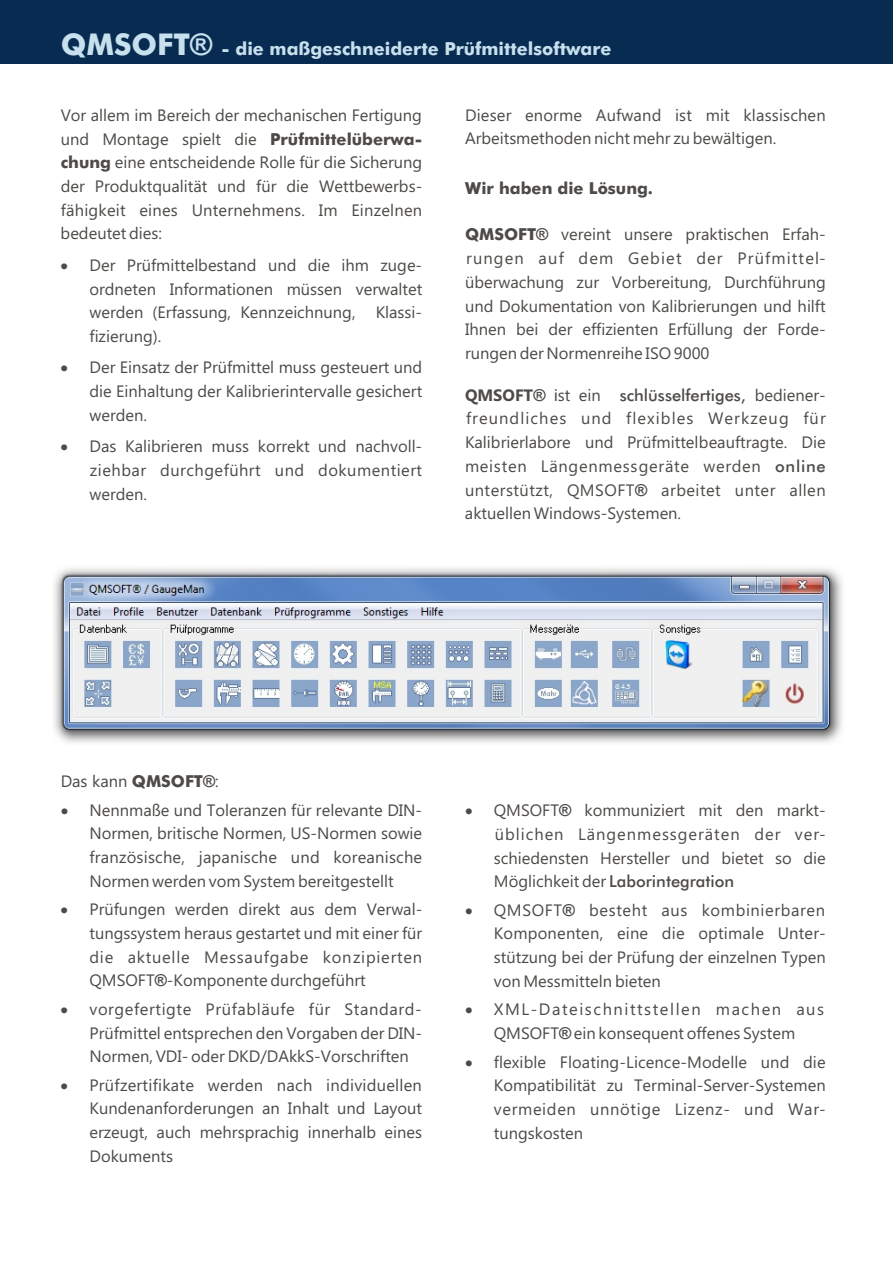
<style>
.page{position:relative;width:893px;height:1263px;background:#fff}
.page>*{position:absolute;margin:0;border:0;box-sizing:border-box;transform-origin:0 0}
.t1{font:500 18px "Futura BT";color:#c7e0ed}
.t2{font:16.5px/23.7px "Ebrima";color:#4d4a47;text-align:justify}
.t3{font:500 16.5px "Futura BT";color:#4d4a47}
.t4{font:16.5px/23.7px "Ebrima";letter-spacing:.045em;color:#4d4a47;text-align:center}
.t5{font:500 16.5px "Futura BT";color:#4d4a47}
.t6{font:16.5px "Symbol";color:#4d4a47}
.s1{font-size:30px}
.s2{font-family:"Arial";font-weight:700;font-size:30px}
.s3{font-family:"Futura BT";font-weight:500}
.s4{font-family:"Arial";font-weight:700}
.s5{font-family:"Ebrima";font-weight:700}
.s6{font-family:"Arial";font-weight:400}
.s7{font-family:"Ebrima";font-weight:400}
</style>
<div class="page">
<img style="left:53px;top:567px;width:790px;height:176px">
<div style="left:0;top:0;width:893px;height:64px;background:#082b52"></div>
<p class="t1" style="left:61px;top:41px;width:552px"><span class="s1">QMSOFT</span><span class="s2">®</span> - die maßgeschneiderte Prüfmittelsoftware</p>
<p class="t2" style="left:61px;top:105px;width:363px">Vor allem im Bereich der mechanischen Fertigung und Montage spielt die <span class="s3">Prüfmittelüberwa&shy;chung</span> eine entscheidende Rolle für die Sicherung der Produktqualität und für die Wettbewerbs&shy;fähigkeit eines Unternehmens. Im Einzelnen bedeutet dies:</p>
<p class="t2" style="left:89px;top:255px;width:334px;text-indent:-29px">•Der Prüfmittelbestand und die ihm zuge&shy;ordneten Informationen müssen verwaltet werden (Erfassung, Kennzeichnung, Klassi&shy;fizierung).</p>
<p class="t2" style="left:89px;top:357px;width:334px;text-indent:-29px">•Der Einsatz der Prüfmittel muss gesteuert und die Einhaltung der Kalibrierintervalle gesichert werden.</p>
<p class="t2" style="left:89px;top:436px;width:334px;text-indent:-29px">•Das Kalibrieren muss korrekt und nachvoll&shy;ziehbar durchgeführt und dokumentiert werden.</p>
<p class="t2" style="left:465px;top:105px;width:362px">Dieser enorme Aufwand ist mit klassischen<br>Arbeitsmethoden nicht mehr zu bewältigen.</p>
<p class="t5" style="left:465px;top:182px;width:189px">Wir haben die Lösung.</p>
<p class="t5" style="left:465px;top:228px;width:85px">QMSOFT<span class="s4">®</span></p>
<p class="t2" style="left:465px;top:248px;width:362px">rungen auf dem Gebiet der Prüfmittel&shy;überwachung zur Vorbereitung, Durchführung und Dokumentation von Kalibrierungen und hilft Ihnen bei der effizienten Erfüllung der Forde&shy;rungen der Normenreihe ISO 9000</p>
<p class="t3" style="left:465px;top:388px;width:362px"><span class="s5">QMSOFT</span><span class="s4">®</span> <span class="s6">i</span><span class="s7">st ein</span> schlüsselfertiges, <span class="s7">bediener-</span></p>
<p class="t2" style="left:465px;top:408px;width:362px">freundliches und flexibles Werkzeug für Kalibrierlabore und Prüfmittelbeauftragte. Die meisten Längenmessgeräte werden <span class="s3">online </span>unterstützt, QMSOFT<span class="s4">®</span> arbeitet unter allen aktuellen Windows-Systemen.</p>
<p class="t2" style="left:561px;top:224px;width:266px">vereint unsere praktischen Erfah-</p>
<p class="t2" style="left:61px;top:771px;width:160px">Das kann <span class="s3">QMSOFT</span><span class="s4">®</span>:</p>
<p class="t2" style="left:90px;top:799px;width:334px;text-indent:-29px">•Nennmaße und Toleranzen für relevante DIN-Normen, britische Normen, US-Normen sowie französische, japanische und koreanische Normen werden vom System bereitgestellt</p>
<p class="t2" style="left:89px;top:899px;width:334px;text-indent:-29px">•Prüfungen werden direkt aus dem Verwal&shy;tungssystem heraus gestartet und mit einer für die aktuelle Messaufgabe konzipierten QMSOFT<span class="s4">®</span>-Komponente durchgeführt</p>
<p class="t2" style="left:89px;top:999px;width:334px;text-indent:-29px">•vorgefertigte Prüfabläufe für Standard-Prüfmittel entsprechen den Vorgaben der DIN-Normen, VDI- oder DKD/DAkkS-Vorschriften</p>
<p class="t2" style="left:89px;top:1074px;width:334px;text-indent:-29px">•Prüfzertifikate werden nach individuellen Kundenanforderungen an Inhalt und Layout erzeugt, auch mehrsprachig innerhalb eines Dokuments</p>
<p class="t2" style="left:585px;top:800px;width:243px">kommuniziert mit den markt-</p>
<p class="t6" style="left:465px;top:805px;width:47px">•</p>
<p class="t2" style="left:494px;top:800px;width:333px;text-align:left">QMSOFT<span class="s4">®<br></span>üblichen Längenmessgeräten der ver&shy;schiedensten Hersteller und bietet so die</p>
<p class="t3" style="left:494px;top:875px;width:242px"><span class="s7">Möglichkeit der</span> Laborintegration</p>
<p class="t2" style="left:494px;top:900px;width:333px;text-indent:-29px">•QMSOFT<span class="s4">®</span> besteht aus kombinierbaren Komponenten, eine die optimale Unter&shy;stützung bei der Prüfung der einzelnen Typen von Messmitteln bieten</p>
<p class="t4" style="left:465px;top:999px;width:361px">•XML-Dateischnittstellen machen aus<br>QMSOFT<span class="s4">®</span> ein konsequent offenes System</p>
<p class="t2" style="left:494px;top:1051px;width:333px;text-indent:-29px">•flexible Floating-Licence-Modelle und die Kompatibilität zu Terminal-Server-Systemen vermeiden unnötige Lizenz- und War&shy;tungskosten</p>
</div>
